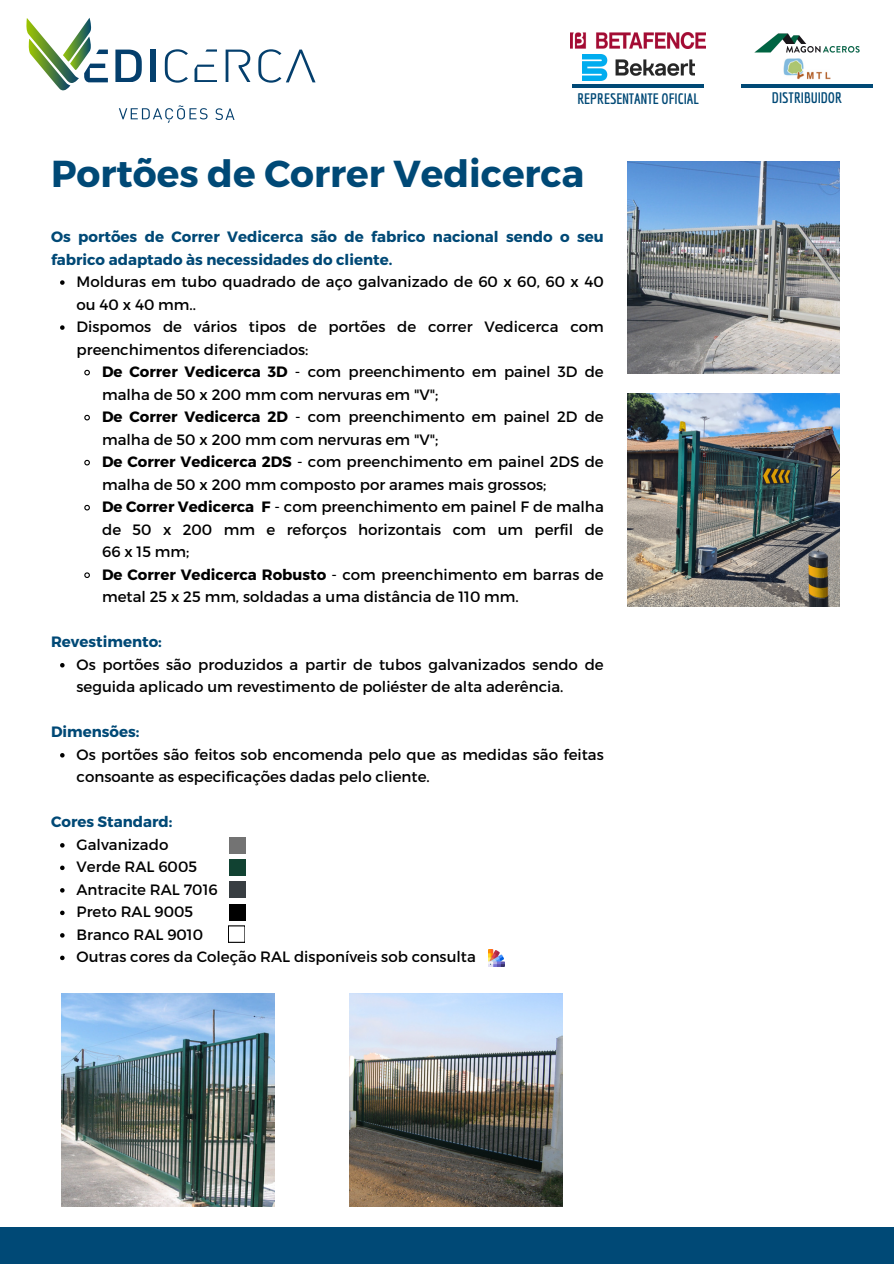
<style>
.page{position:relative;width:894px;height:1264px;background:#fff}
.page>*{position:absolute;margin:0;border:0;box-sizing:border-box;transform-origin:0 0}
.t1{font:700 37.5px "Montserrat";color:#004976}
.t2{font:15px/22.5px "Montserrat";color:#000}
.t3{font:700 15px/22.5px "Montserrat";color:#004976}
.t4{font:700 14.85px "Economica";color:#004976}
.t5{font:700 14.7px "Economica";color:#004976}
.s1{font-weight:700}
</style>
<div class="page">
<img style="left:349px;top:993px;width:213px;height:213px">
<img style="left:61px;top:993px;width:213px;height:213px">
<img style="left:627px;top:161px;width:212px;height:213px">
<svg style="left:60px;top:280px;width:5px;height:5px"></svg>
<svg style="left:60px;top:325px;width:5px;height:5px"></svg>
<svg style="left:84px;top:369px;width:6px;height:7px"></svg>
<svg style="left:84px;top:414px;width:6px;height:7px"></svg>
<svg style="left:84px;top:459px;width:6px;height:7px"></svg>
<svg style="left:84px;top:504px;width:6px;height:7px"></svg>
<svg style="left:84px;top:572px;width:6px;height:6px"></svg>
<svg style="left:60px;top:663px;width:5px;height:4px"></svg>
<svg style="left:60px;top:753px;width:5px;height:4px"></svg>
<svg style="left:60px;top:843px;width:5px;height:4px"></svg>
<svg style="left:60px;top:865px;width:5px;height:5px"></svg>
<svg style="left:60px;top:888px;width:5px;height:4px"></svg>
<svg style="left:60px;top:910px;width:5px;height:5px"></svg>
<svg style="left:60px;top:933px;width:5px;height:4px"></svg>
<svg style="left:60px;top:955px;width:5px;height:5px"></svg>
<img style="left:627px;top:393px;width:212px;height:213px">
<div style="left:229px;top:859px;width:16px;height:17px;background:#114232"></div>
<div style="left:228px;top:881px;width:17px;height:17px;background:#383e42"></div>
<div style="left:229px;top:903px;width:16px;height:17px;background:#000"></div>
<div style="left:229px;top:837px;width:16px;height:17px;background:#737373"></div>
<img style="left:488px;top:949px;width:17px;height:17px">
<div style="left:0;top:1227px;width:893px;height:36px;background:#004976"></div>
<img style="left:783px;top:58px;width:47px;height:21px">
<hr style="left:572px;top:84px;width:131px;height:4px;background:#004976">
<img style="left:570px;top:33px;width:135px;height:16px">
<img style="left:582px;top:55px;width:112px;height:26px">
<img style="left:754px;top:33px;width:105px;height:20px">
<hr style="left:740px;top:85px;width:132px;height:3px;background:#004976">
<svg style="left:26px;top:18px;width:82px;height:72px"></svg>
<svg style="left:115px;top:50px;width:27px;height:32px"></svg>
<div style="left:150px;top:50px;width:6px;height:32px;background:#043f6d"></div>
<svg style="left:165px;top:49px;width:23px;height:34px"></svg>
<svg style="left:119px;top:105px;width:88px;height:18px"></svg>
<svg style="left:194px;top:49px;width:23px;height:33px"></svg>
<svg style="left:225px;top:50px;width:26px;height:32px"></svg>
<svg style="left:215px;top:108px;width:19px;height:12px"></svg>
<svg style="left:258px;top:49px;width:57px;height:34px"></svg>
<p class="t5" style="left:577px;top:90px;width:123px">REPRESENTANTE OFICIAL</p>
<p class="t4" style="left:771px;top:89px;width:72px">DISTRIBUIDOR</p>
<p class="t1" style="left:51px;top:149px;width:534px">Portões de Correr Vedicerca</p>
<p class="t3" style="left:51px;top:225px;width:554px">Os portões de Correr Vedicerca são de fabrico nacional sendo o seu fabrico adaptado às necessidades do cliente.</p>
<p class="t2" style="left:77px;top:270px;width:528px">Molduras em tubo quadrado de aço galvanizado de 60 x 60, 60 x 40 ou 40 x 40 mm..</p>
<p class="t2" style="left:77px;top:315px;width:528px">Dispomos de vários tipos de portões de correr Vedicerca com preenchimentos diferenciados:</p>
<p class="t2" style="left:102px;top:360px;width:503px"><span class="s1">De Correr Vedicerca 3D</span> - com preenchimento em painel 3D de malha de 50 x 200 mm com nervuras em "V";</p>
<p class="t2" style="left:102px;top:405px;width:503px"><span class="s1">De Correr Vedicerca 2D</span> - com preenchimento em painel 2D de malha de 50 x 200 mm com nervuras em "V";</p>
<p class="t2" style="left:102px;top:450px;width:503px"><span class="s1">De Correr Vedicerca 2DS</span> - com preenchimento em painel 2DS de malha de 50 x 200 mm composto por arames mais grossos;</p>
<p class="t2" style="left:102px;top:495px;width:503px;text-align:justify"><span class="s1">De Correr Vedicerca F</span> - com preenchimento em painel F de malha de 50 x 200 mm e reforços horizontais com um perfil de 66 x 15 mm;</p>
<p class="t2" style="left:102px;top:562px;width:503px"><span class="s1">De Correr Vedicerca Robusto</span> - com preenchimento em barras de metal 25 x 25 mm, soldadas a uma distância de 110 mm.</p>
<p class="t3" style="left:51px;top:630px;width:112px">Revestimento:</p>
<p class="t2" style="left:77px;top:652px;width:528px">Os portões são produzidos a partir de tubos galvanizados sendo de seguida aplicado um revestimento de poliéster de alta aderência.</p>
<p class="t3" style="left:51px;top:720px;width:90px">Dimensões:</p>
<p class="t2" style="left:77px;top:742px;width:528px">Os portões são feitos sob encomenda pelo que as medidas são feitas consoante as especificações dadas pelo cliente.</p>
<p class="t3" style="left:51px;top:810px;width:123px">Cores Standard:</p>
<p class="t2" style="left:77px;top:832px;width:93px">Galvanizado</p>
<p class="t2" style="left:77px;top:855px;width:122px">Verde RAL 6005</p>
<p class="t2" style="left:77px;top:877px;width:143px">Antracite RAL 7016</p>
<p class="t2" style="left:77px;top:900px;width:118px">Preto RAL 9005</p>
<p class="t2" style="left:77px;top:922px;width:128px">Branco RAL 9010</p>
<p class="t2" style="left:77px;top:945px;width:400px">Outras cores da Coleção RAL disponíveis sob consulta</p>
</div>
